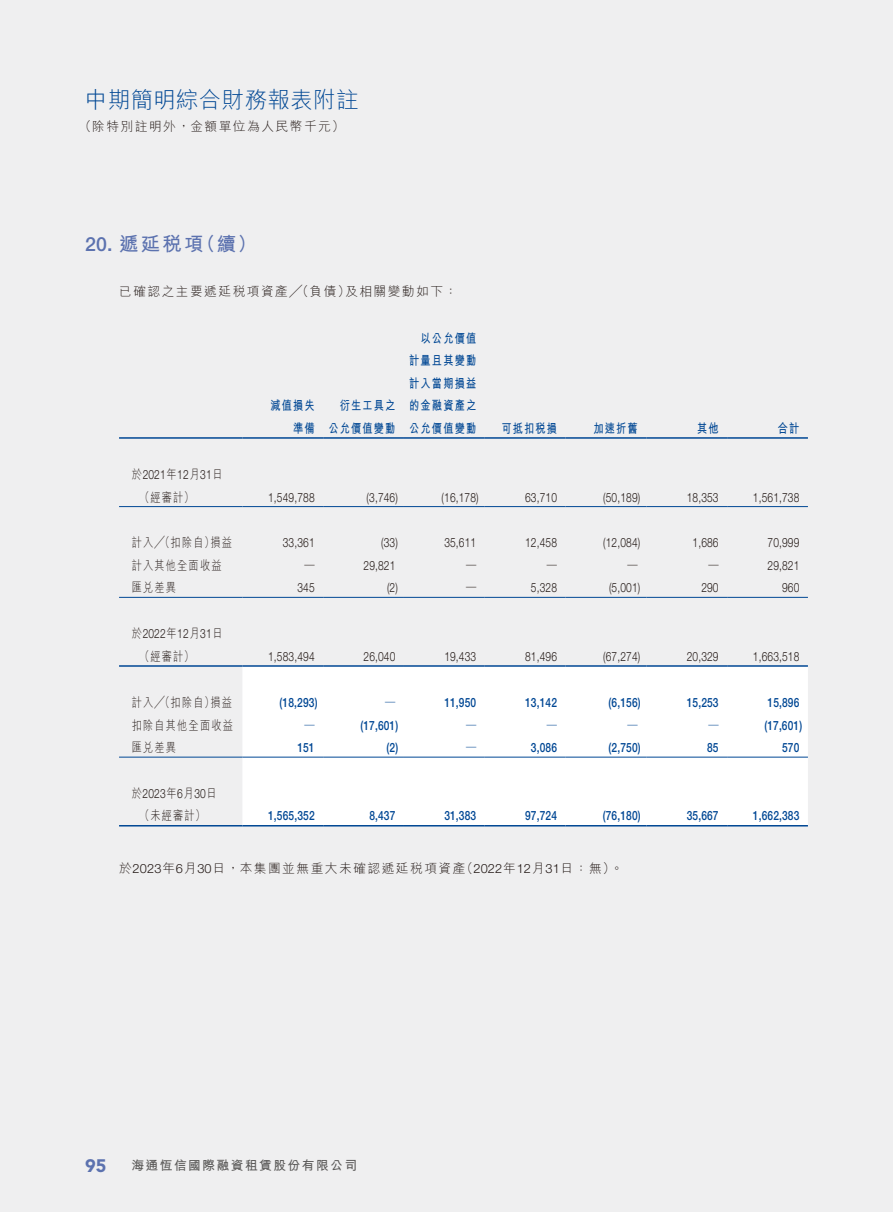
<style>
.page{position:relative;width:893px;height:1212px;background:#efeff0}
.page>*{position:absolute;margin:0;border:0;box-sizing:border-box;transform-origin:0 0}
.t1{font:300 22.5px "M Hei HK";letter-spacing:.015em;color:#004794}
.t2{font:700 19.5px "M Hei HK";color:#5c72af}
.t3{font:900 18px "Avenir 95";color:#5c72af}
.t4{font:300 12.75px "Helvetica Neue 45";letter-spacing:.015em;color:#231916;scale:.8 1}
.t5{font:500 12.75px "Helvetica Neue 65";letter-spacing:.015em;color:#004794;scale:.8 1}
.t6{font:300 12.75px "M Hei HK";letter-spacing:.115em;color:#231916}
.t7{font:300 12.75px "M Hei HK";letter-spacing:.115em;color:#231916;scale:.8 1}
.t8{font:700 12.75px/22.5px "M Hei HK";letter-spacing:.115em;color:#004794;text-align:right;scale:.8 1}
.t9{font:700 12.75px "M Hei HK";letter-spacing:.115em;color:#595857}
.t10{font:300 12.75px "Helvetica Neue 45";letter-spacing:.015em;color:#231916}
.s1{font-family:"Helvetica Neue 65";font-weight:500}
.s2{font-family:"M Hei HK"}
.s3{font-family:"Helvetica Neue 45"}
</style>
<div class="page">
<div style="left:242px;top:667px;width:566px;height:158px;background:#fff"></div>
<hr style="left:119px;top:437px;width:123px;height:2px;background:#004794">
<hr style="left:242px;top:437px;width:81px;height:2px;background:#004794">
<hr style="left:323px;top:437px;width:81px;height:2px;background:#004794">
<hr style="left:404px;top:437px;width:81px;height:2px;background:#004794">
<hr style="left:485px;top:437px;width:81px;height:2px;background:#004794">
<hr style="left:566px;top:437px;width:80px;height:2px;background:#004794">
<hr style="left:646px;top:437px;width:81px;height:2px;background:#004794">
<hr style="left:727px;top:437px;width:81px;height:2px;background:#004794">
<hr style="left:119px;top:506px;width:123px;height:1px;background:#004794">
<hr style="left:242px;top:506px;width:81px;height:1px;background:#004794">
<hr style="left:323px;top:506px;width:81px;height:1px;background:#004794">
<hr style="left:404px;top:506px;width:81px;height:1px;background:#004794">
<hr style="left:485px;top:506px;width:81px;height:1px;background:#004794">
<hr style="left:566px;top:506px;width:80px;height:1px;background:#004794">
<hr style="left:646px;top:506px;width:81px;height:1px;background:#004794">
<hr style="left:727px;top:506px;width:81px;height:1px;background:#004794">
<hr style="left:119px;top:825px;width:123px;height:1px;background:#004794">
<hr style="left:242px;top:825px;width:81px;height:1px;background:#004794">
<hr style="left:323px;top:825px;width:81px;height:1px;background:#004794">
<hr style="left:404px;top:825px;width:81px;height:1px;background:#004794">
<hr style="left:485px;top:825px;width:81px;height:1px;background:#004794">
<hr style="left:566px;top:825px;width:80px;height:1px;background:#004794">
<hr style="left:646px;top:825px;width:81px;height:1px;background:#004794">
<hr style="left:727px;top:825px;width:81px;height:1px;background:#004794">
<hr style="left:119px;top:757px;width:123px;height:1px;background:#004794">
<hr style="left:242px;top:757px;width:81px;height:1px;background:#004794">
<hr style="left:323px;top:757px;width:81px;height:1px;background:#004794">
<hr style="left:404px;top:757px;width:81px;height:1px;background:#004794">
<hr style="left:485px;top:757px;width:81px;height:1px;background:#004794">
<hr style="left:566px;top:757px;width:80px;height:1px;background:#004794">
<hr style="left:646px;top:757px;width:81px;height:1px;background:#004794">
<hr style="left:727px;top:757px;width:81px;height:1px;background:#004794">
<hr style="left:119px;top:597px;width:123px;height:1px;background:#004794">
<hr style="left:242px;top:597px;width:81px;height:1px;background:#004794">
<hr style="left:323px;top:597px;width:81px;height:1px;background:#004794">
<hr style="left:404px;top:597px;width:81px;height:1px;background:#004794">
<hr style="left:485px;top:597px;width:81px;height:1px;background:#004794">
<hr style="left:566px;top:597px;width:80px;height:1px;background:#004794">
<hr style="left:646px;top:597px;width:81px;height:1px;background:#004794">
<hr style="left:727px;top:597px;width:81px;height:1px;background:#004794">
<hr style="left:119px;top:665px;width:123px;height:2px;background:#004794">
<hr style="left:242px;top:665px;width:81px;height:2px;background:#004794">
<hr style="left:323px;top:665px;width:81px;height:2px;background:#004794">
<hr style="left:404px;top:665px;width:81px;height:2px;background:#004794">
<hr style="left:485px;top:665px;width:81px;height:2px;background:#004794">
<hr style="left:566px;top:665px;width:80px;height:2px;background:#004794">
<hr style="left:646px;top:665px;width:81px;height:2px;background:#004794">
<hr style="left:727px;top:665px;width:81px;height:2px;background:#004794">
<h1 class="t1" style="left:85px;top:84px;width:275px">中期簡明綜合財務報表附註</h1>
<p class="t6" style="left:79px;top:117px;width:267px">（除特別註明外，金額單位為人民幣千元(</p>
<h2 class="t2" style="left:85px;top:230px;width:120px"><span class="s1">20.</span> 遞延稅項</h2>
<h2 class="t2" style="left:196px;top:230px;width:62px">（續(</h2>
<p class="t6" style="left:119px;top:283px;width:233px">已確認之主要遞延稅項資產╱（負債）</p>
<p class="t6" style="left:345px;top:283px;width:114px">及相關變動如下：</p>
<p class="t8" style="left:270px;top:393px;width:57px">減值損失準備</p>
<p class="t8" style="left:328px;top:393px;width:85px">衍生工具之公允價值變動</p>
<p class="t8" style="left:409px;top:326px;width:85px;text-align:justify;text-indent:11px">以公允價值計量且其變動計入當期損益的金融資產之</p>
<p class="t8" style="left:409px;top:416px;width:85px">公允價值變動</p>
<p class="t8" style="left:501px;top:416px;width:71px">可抵扣稅損</p>
<p class="t8" style="left:594px;top:416px;width:57px">加速折舊</p>
<p class="t8" style="left:697px;top:416px;width:28px">其他</p>
<p class="t8" style="left:778px;top:416px;width:28px">合計</p>
<p class="t4" style="left:132px;top:467px;width:115px"><span class="s2">於</span>2021<span class="s2">年</span>12<span class="s2">月</span>31<span class="s2">日</span></p>
<p class="t7" style="left:139px;top:488px;width:70px">（經審計(</p>
<p class="t4" style="left:268px;top:489px;width:60px">1,549,788</p>
<p class="t4" style="left:367px;top:489px;width:41px">)3,746(</p>
<p class="t4" style="left:442px;top:489px;width:48px">)16,178(</p>
<p class="t4" style="left:525px;top:489px;width:41px">63,710</p>
<p class="t4" style="left:603px;top:489px;width:48px">)50,189(</p>
<p class="t4" style="left:687px;top:489px;width:41px">18,353</p>
<p class="t4" style="left:753px;top:489px;width:60px">1,561,738</p>
<p class="t7" style="left:132px;top:534px;width:105px">計入╱（扣除自）</p>
<p class="t7" style="left:210px;top:534px;width:28px">損益</p>
<p class="t4" style="left:283px;top:535px;width:41px">33,361</p>
<p class="t4" style="left:381px;top:535px;width:22px">)33(</p>
<p class="t4" style="left:444px;top:535px;width:41px">35,611</p>
<p class="t4" style="left:525px;top:535px;width:41px">12,458</p>
<p class="t4" style="left:603px;top:535px;width:48px">)12,084(</p>
<p class="t4" style="left:692px;top:535px;width:34px">1,686</p>
<p class="t4" style="left:767px;top:535px;width:41px">70,999</p>
<p class="t7" style="left:132px;top:556px;width:114px">計入其他全面收益</p>
<p class="t7" style="left:304px;top:556px;width:14px">—</p>
<p class="t4" style="left:364px;top:557px;width:41px">29,821</p>
<p class="t7" style="left:466px;top:556px;width:14px">—</p>
<p class="t7" style="left:547px;top:556px;width:14px">—</p>
<p class="t7" style="left:628px;top:556px;width:14px">—</p>
<p class="t7" style="left:708px;top:556px;width:14px">—</p>
<p class="t4" style="left:767px;top:557px;width:41px">29,821</p>
<p class="t7" style="left:132px;top:579px;width:57px">匯兌差異</p>
<p class="t4" style="left:132px;top:626px;width:115px"><span class="s2">於</span>2022<span class="s2">年</span>12<span class="s2">月</span>31<span class="s2">日</span></p>
<p class="t4" style="left:297px;top:580px;width:23px">345</p>
<p class="t4" style="left:387px;top:580px;width:15px">(2)</p>
<p class="t7" style="left:466px;top:579px;width:14px">—</p>
<p class="t4" style="left:531px;top:580px;width:34px">5,328</p>
<p class="t4" style="left:609px;top:580px;width:41px">)5,001(</p>
<p class="t4" style="left:701px;top:580px;width:23px">290</p>
<p class="t4" style="left:782px;top:580px;width:23px">960</p>
<p class="t7" style="left:139px;top:647px;width:70px">（經審計(</p>
<p class="t4" style="left:268px;top:648px;width:60px">1,583,494</p>
<p class="t4" style="left:364px;top:648px;width:41px">26,040</p>
<p class="t4" style="left:444px;top:648px;width:41px">19,433</p>
<p class="t4" style="left:525px;top:648px;width:41px">81,496</p>
<p class="t4" style="left:603px;top:648px;width:48px">)67,274(</p>
<p class="t4" style="left:687px;top:648px;width:41px">20,329</p>
<p class="t4" style="left:753px;top:648px;width:60px">1,663,518</p>
<p class="t7" style="left:132px;top:693px;width:105px">計入╱（扣除自）</p>
<p class="t7" style="left:210px;top:693px;width:28px">損益</p>
<p class="t5" style="left:280px;top:695px;width:49px">)18,293(</p>
<p class="t8" style="left:385px;top:690px;width:14px">—</p>
<p class="t5" style="left:444px;top:695px;width:41px">11,950</p>
<p class="t5" style="left:525px;top:695px;width:41px">13,142</p>
<p class="t5" style="left:609px;top:695px;width:42px">)6,156(</p>
<p class="t5" style="left:687px;top:695px;width:41px">15,253</p>
<p class="t5" style="left:767px;top:695px;width:41px">15,896</p>
<p class="t7" style="left:132px;top:716px;width:128px">扣除自其他全面收益</p>
<p class="t8" style="left:304px;top:713px;width:14px">—</p>
<p class="t5" style="left:360px;top:717px;width:49px">)17,601(</p>
<p class="t8" style="left:466px;top:713px;width:14px">—</p>
<p class="t8" style="left:547px;top:713px;width:14px">—</p>
<p class="t8" style="left:628px;top:713px;width:14px">—</p>
<p class="t8" style="left:708px;top:713px;width:14px">—</p>
<p class="t5" style="left:764px;top:717px;width:49px">)17,601(</p>
<p class="t7" style="left:132px;top:738px;width:57px">匯兌差異</p>
<p class="t4" style="left:132px;top:785px;width:108px"><span class="s2">於</span>2023<span class="s2">年 月</span>6 30<span class="s2">日</span></p>
<p class="t5" style="left:297px;top:740px;width:23px">151</p>
<p class="t5" style="left:387px;top:740px;width:16px">(2)</p>
<p class="t8" style="left:466px;top:735px;width:14px">—</p>
<p class="t5" style="left:531px;top:740px;width:34px">3,086</p>
<p class="t5" style="left:609px;top:740px;width:42px">)2,750(</p>
<p class="t5" style="left:707px;top:740px;width:16px">85</p>
<p class="t5" style="left:782px;top:740px;width:23px">570</p>
<p class="t7" style="left:139px;top:807px;width:84px">（未經審計(</p>
<p class="t5" style="left:268px;top:808px;width:60px">1,565,352</p>
<p class="t5" style="left:369px;top:808px;width:34px">8,437</p>
<p class="t5" style="left:444px;top:808px;width:41px">31,383</p>
<p class="t5" style="left:525px;top:808px;width:41px">97,724</p>
<p class="t5" style="left:603px;top:808px;width:49px">)76,180(</p>
<p class="t5" style="left:687px;top:808px;width:41px">35,667</p>
<p class="t5" style="left:753px;top:808px;width:60px">1,662,383</p>
<p class="t10" style="left:460px;top:860px;width:156px"><span class="s2">（</span>2022<span class="s2">年</span>12<span class="s2">月</span>31<span class="s2">日：無(</span></p>
<p class="t6" style="left:119px;top:859px;width:348px">於<span class="s3">2023</span>年<span class="s3">6</span>月<span class="s3">30</span>日，本集團並無重大未確認遞延稅項資產</p>
<p class="t6" style="left:611px;top:859px;width:14px">。</p>
<h3 class="t3" style="left:85px;top:1155px;width:23px">95</h3>
<p class="t9" style="left:131px;top:1156px;width:227px">海通恆信國際融資租賃股份有限公司</p>
</div>
